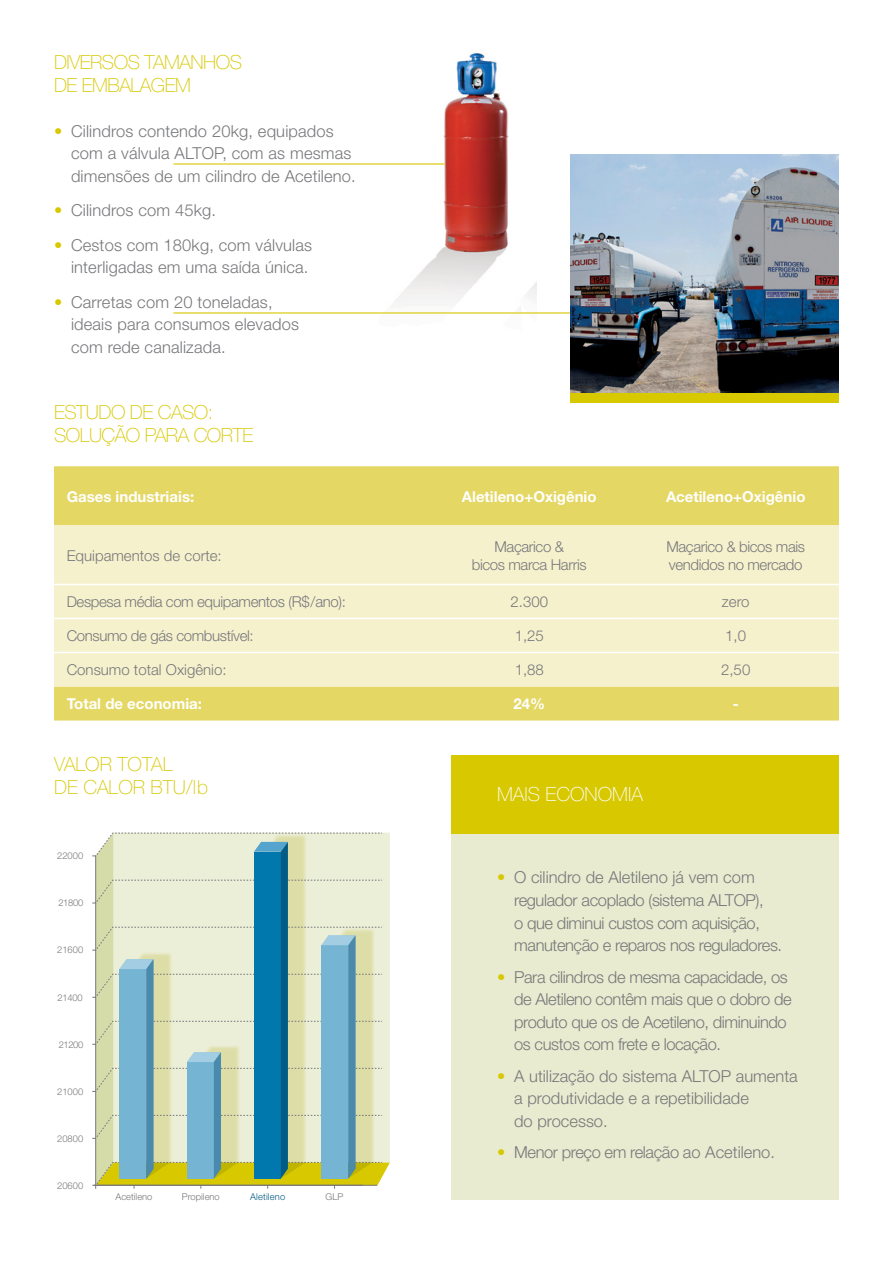
<style>
.page{position:relative;width:893px;height:1263px;background:#fff}
.page>*{position:absolute;margin:0;border:0;box-sizing:border-box;transform-origin:0 0}
.t1{font:100 19.5px "Helvetica Neue";letter-spacing:-.025em;color:#d7c800}
.t2{font:100 19.5px "Helvetica Neue";color:#fff}
.t3{font:300 16.5px/22.5px "Helvetica Neue";color:#77787b}
.t4{font:300 16.5px/22.5px "Helvetica Neue";letter-spacing:-.025em;color:#77787b}
.t5{font:300 15px/18px "Helvetica Neue";letter-spacing:-.025em;color:#77787b;text-align:center}
.t6{font:700 15px "Helvetica Neue";color:#fff}
.t7{font:300 15px "Helvetica Neue";color:#77787b}
.t8{font:300 9.3px "Helvetica Neue";color:#77787b}
.t9{font:300 9.3px "Helvetica Neue";letter-spacing:.02em;color:#005c86}
.s1{color:#d7c800}
</style>
<div class="page">
<img style="left:393px;top:53px;width:144px;height:256px">
<div style="left:452px;top:834px;width:387px;height:366px;background:#e8ebcf"></div>
<div style="left:452px;top:756px;width:387px;height:78px;background:#d7c800"></div>
<div style="left:54px;top:466px;width:785px;height:254px;background:#e4d764"></div>
<div style="left:54px;top:525px;width:785px;height:161px;background:#f6f1cd"></div>
<hr style="left:54px;top:584px;width:372px;height:1px;background:#fff">
<hr style="left:426px;top:584px;width:206px;height:1px;background:#fff">
<hr style="left:632px;top:584px;width:207px;height:1px;background:#fff">
<hr style="left:54px;top:618px;width:372px;height:1px;background:#fff">
<hr style="left:426px;top:618px;width:206px;height:1px;background:#fff">
<hr style="left:632px;top:618px;width:207px;height:1px;background:#fff">
<hr style="left:54px;top:652px;width:372px;height:1px;background:#fff">
<hr style="left:426px;top:652px;width:206px;height:1px;background:#fff">
<hr style="left:632px;top:652px;width:207px;height:1px;background:#fff">
<hr style="left:173px;top:312px;width:511px;height:2px;background:#d7c800">
<hr style="left:173px;top:163px;width:272px;height:2px;background:#d7c800">
<img style="left:571px;top:154px;width:268px;height:240px">
<div style="left:571px;top:394px;width:268px;height:9px;background:#d7c800"></div>
<svg style="left:92px;top:832px;width:298px;height:357px;background:#b6cfbe"></svg>
<p class="t1" style="left:54px;top:51px;width:10px">DIVE</p>
<p class="t1" style="left:90px;top:51px;width:25px">RSOS</p>
<p class="t1" style="left:144px;top:51px;width:13px">TAMAN</p>
<p class="t1" style="left:203px;top:51px;width:27px">HOS</p>
<p class="t1" style="left:54px;top:74px;width:79px">DE EMBALAGEM</p>
<p class="t3" style="left:71px;top:119px;width:286px;text-indent:-17px"><span class="s1">•</span> Cilindros contendo 20kg, equipados com a válvula ALTOP, com as mesmas dimensões de um cilindro de Acetileno.</p>
<p class="t3" style="left:54px;top:199px;width:164px"><span class="s1">•</span> Cilindros com 45kg.</p>
<p class="t3" style="left:54px;top:233px;width:260px;text-align:right"><span class="s1">•</span> Cestos com 180kg, com válvulas interligadas em uma saída única.</p>
<p class="t3" style="left:71px;top:290px;width:230px;text-indent:-17px"><span class="s1">•</span> Carretas com 20 toneladas, ideais para consumos elevados com rede canalizada.</p>
<p class="t1" style="left:54px;top:401px;width:118px">ESTUDO DE CASO</p>
<p class="t1" style="left:208px;top:401px;width:7px">:</p>
<p class="t1" style="left:54px;top:424px;width:13px">SOLU</p>
<p class="t1" style="left:102px;top:424px;width:143px">ÇÃO PARA CO RTE</p>
<p class="t6" style="left:67px;top:487px;width:129px">Gases industriais:</p>
<p class="t6" style="left:462px;top:487px;width:136px">Aletileno+Oxigênio</p>
<p class="t6" style="left:666px;top:487px;width:141px">Acetileno+Oxigênio</p>
<p class="t7" style="left:67px;top:546px;width:157px">Equipamentos de corte:</p>
<p class="t5" style="left:472px;top:537px;width:116px">Maçarico &amp;<br>bicos marca Harris</p>
<p class="t5" style="left:666px;top:537px;width:140px;text-align:left">Maçarico &amp; bicos mais vendidos no mercado</p>
<p class="t5" style="left:67px;top:593px;width:281px">Despesa média com equipamentos (R$/ano):</p>
<p class="t5" style="left:510px;top:593px;width:39px">2.300</p>
<p class="t5" style="left:722px;top:593px;width:29px">zero</p>
<p class="t5" style="left:67px;top:627px;width:188px">Consumo de gás combustível:</p>
<p class="t5" style="left:515px;top:627px;width:31px">1,25</p>
<p class="t5" style="left:725px;top:627px;width:22px">1,0</p>
<p class="t7" style="left:67px;top:661px;width:161px">Consumo total Oxigênio:</p>
<p class="t5" style="left:515px;top:661px;width:31px">1,88</p>
<p class="t5" style="left:721px;top:661px;width:31px">2,50</p>
<p class="t6" style="left:67px;top:695px;width:137px">Total de economia:</p>
<p class="t6" style="left:513px;top:695px;width:33px">24%</p>
<p class="t6" style="left:733px;top:695px;width:8px">-</p>
<p class="t1" style="left:54px;top:753px;width:13px">VALO</p>
<p class="t1" style="left:100px;top:753px;width:30px">R TOTAL</p>
<p class="t1" style="left:54px;top:775px;width:43px">DE CALO</p>
<p class="t1" style="left:133px;top:775px;width:76px">R BTU/LB</p>
<p class="t8" style="left:57px;top:850px;width:27px">22000</p>
<p class="t8" style="left:58px;top:897px;width:26px">21800</p>
<p class="t8" style="left:57px;top:944px;width:27px">21600</p>
<p class="t8" style="left:57px;top:991px;width:27px">21400</p>
<p class="t8" style="left:59px;top:1038px;width:26px">21200</p>
<p class="t8" style="left:57px;top:1086px;width:27px">21000</p>
<p class="t8" style="left:57px;top:1132px;width:27px">20800</p>
<p class="t8" style="left:57px;top:1179px;width:27px">20600</p>
<p class="t8" style="left:116px;top:1191px;width:38px">Acetileno</p>
<p class="t8" style="left:182px;top:1191px;width:39px">Propileno</p>
<p class="t9" style="left:250px;top:1191px;width:37px">Aletileno</p>
<p class="t8" style="left:326px;top:1191px;width:19px">GLP</p>
<p class="t2" style="left:497px;top:783px;width:62px">MAIS ECONOMIA</p>
<p class="t4" style="left:514px;top:866px;width:269px;text-indent:-17px"><span class="s1">•</span> O cilindro de Aletileno já vem com regulador acoplado (sistema ALTOP),<br>o que diminui custos com aquisição, manutenção e reparos nos reguladores.</p>
<p class="t4" style="left:514px;top:965px;width:279px;text-indent:-17px"><span class="s1">•</span> Para cilindros de mesma capacidade, os de Aletileno contêm mais que o dobro de produto que os de Acetileno, diminuindo os custos com frete e locação.</p>
<p class="t3" style="left:514px;top:1064px;width:285px;text-indent:-17px"><span class="s1">•</span> A utilização do sistema ALTOP aumenta a produtividade e a repetibilidade<br>do processo.</p>
<p class="t4" style="left:497px;top:1140px;width:279px"><span class="s1">•</span> Menor preço em relação ao Acetileno.</p>
</div>
